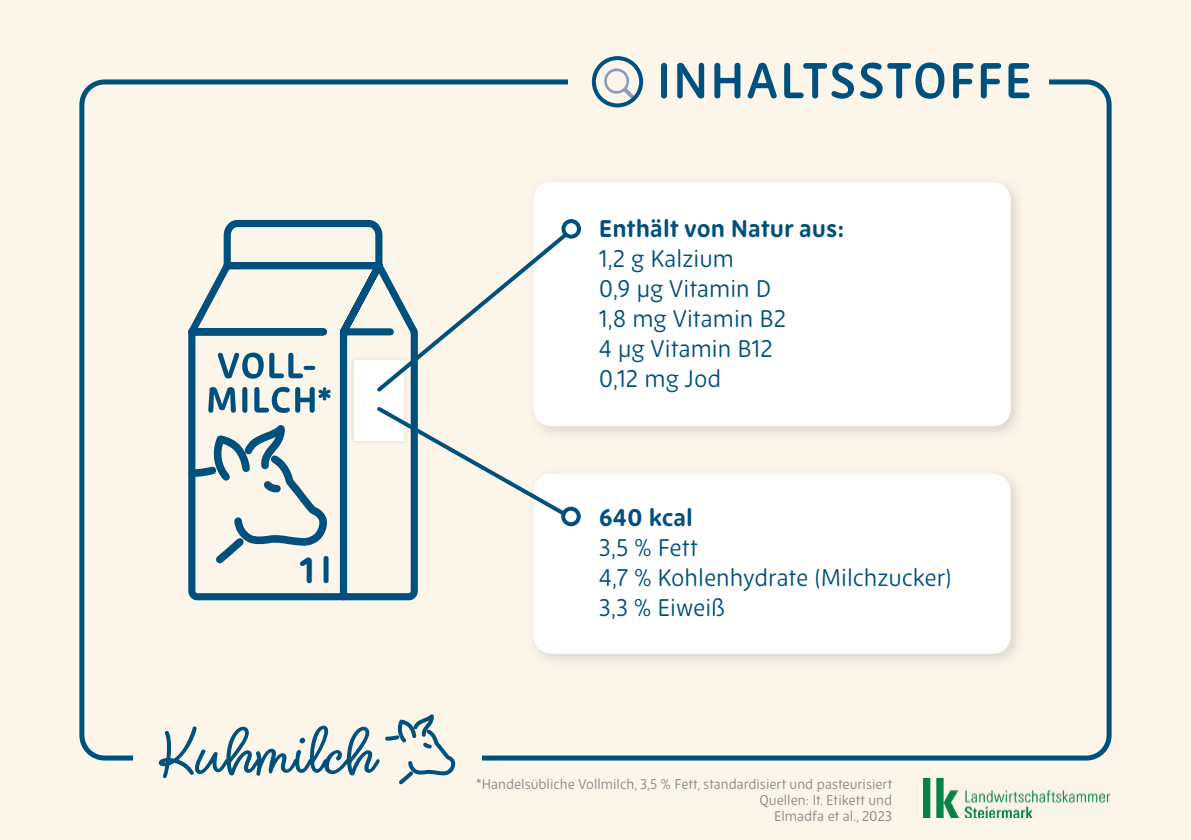
<style>
.page{position:relative;width:1191px;height:840px;background:#fff}
.page>*{position:absolute;margin:0;border:0;box-sizing:border-box;transform-origin:0 0}
.t1{font:600 50px "New Zen";letter-spacing:.03em;color:#00507d}
.t2{font:700 36px "New Zen";color:#00507d}
.t3{font:24px/30px "New Zen";color:#00507d}
.t4{font:700 24px "New Zen";color:#00507d}
.t5{font:14px/16px "New Zen";color:#878787;text-align:right}
</style>
<div class="page">
<div style="left:0;top:0;width:1191px;height:839px;background:#fbf5ea"></div>
<div style="left:79px;top:79px;width:1032px;height:681px;border:5px solid #00507d;border-radius:23px"></div>
<img style="left:923px;top:778px;width:186px;height:38px">
<div style="left:568px;top:45px;width:481px;height:74px;background:#fbf5ea"></div>
<div style="left:525px;top:174px;width:501px;height:268px;background:#000;opacity:.14"></div>
<div style="left:534px;top:182px;width:476px;height:244px;background:#fff;border-radius:17px"></div>
<div style="left:525px;top:465px;width:501px;height:204px;background:#000;opacity:.14"></div>
<div style="left:534px;top:473px;width:476px;height:180px;background:#fff;border-radius:17px"></div>
<svg style="left:603px;top:67px;width:32px;height:33px"></svg>
<div style="left:592px;top:56px;width:51px;height:51px;border:4px solid #00507d;border-radius:50%"></div>
<svg style="left:188px;top:219px;width:230px;height:382px"></svg>
<svg style="left:218px;top:352px;width:97px;height:26px"></svg>
<svg style="left:188px;top:386px;width:142px;height:184px"></svg>
<div style="left:133px;top:727px;width:348px;height:60px;background:#fbf5ea"></div>
<svg style="left:158px;top:714px;width:298px;height:71px"></svg>
<svg style="left:373px;top:229px;width:198px;height:166px"></svg>
<svg style="left:374px;top:403px;width:195px;height:115px"></svg>
<div style="left:561px;top:219px;width:20px;height:19px;border:4px solid #00507d;border-radius:50%"></div>
<div style="left:561px;top:506px;width:20px;height:20px;border:4px solid #00507d;border-radius:50%"></div>
<h2 class="t2" style="left:317px;top:380px;width:17px">*</h2>
<h2 class="t2" style="left:300px;top:547px;width:33px">1l</h2>
<h1 class="t1" style="left:656px;top:51px;width:376px">INHALTSSTOFFE</h1>
<p class="t4" style="left:599px;top:214px;width:247px">Enthält von Natur aus:</p>
<p class="t3" style="left:599px;top:244px;width:189px">1,2 g Kalzium<br>0,9 µg Vitamin D<br>1,8 mg Vitamin B2<br>4 µg Vitamin B12<br>0,12 mg Jod</p>
<p class="t4" style="left:599px;top:502px;width:96px">640 kcal</p>
<p class="t3" style="left:599px;top:532px;width:354px">3,5 % Fett<br>4,7 % Kohlenhydrate (Milchzucker)<br>3,3 % Eiweiß</p>
<p class="t5" style="left:476px;top:776px;width:418px">*Handelsübliche Vollmilch, 3,5 % Fett, standardisiert und pasteurisiert<br>Quellen: lt. Etikett und<br>Elmadfa et al., 2023</p>
</div>
